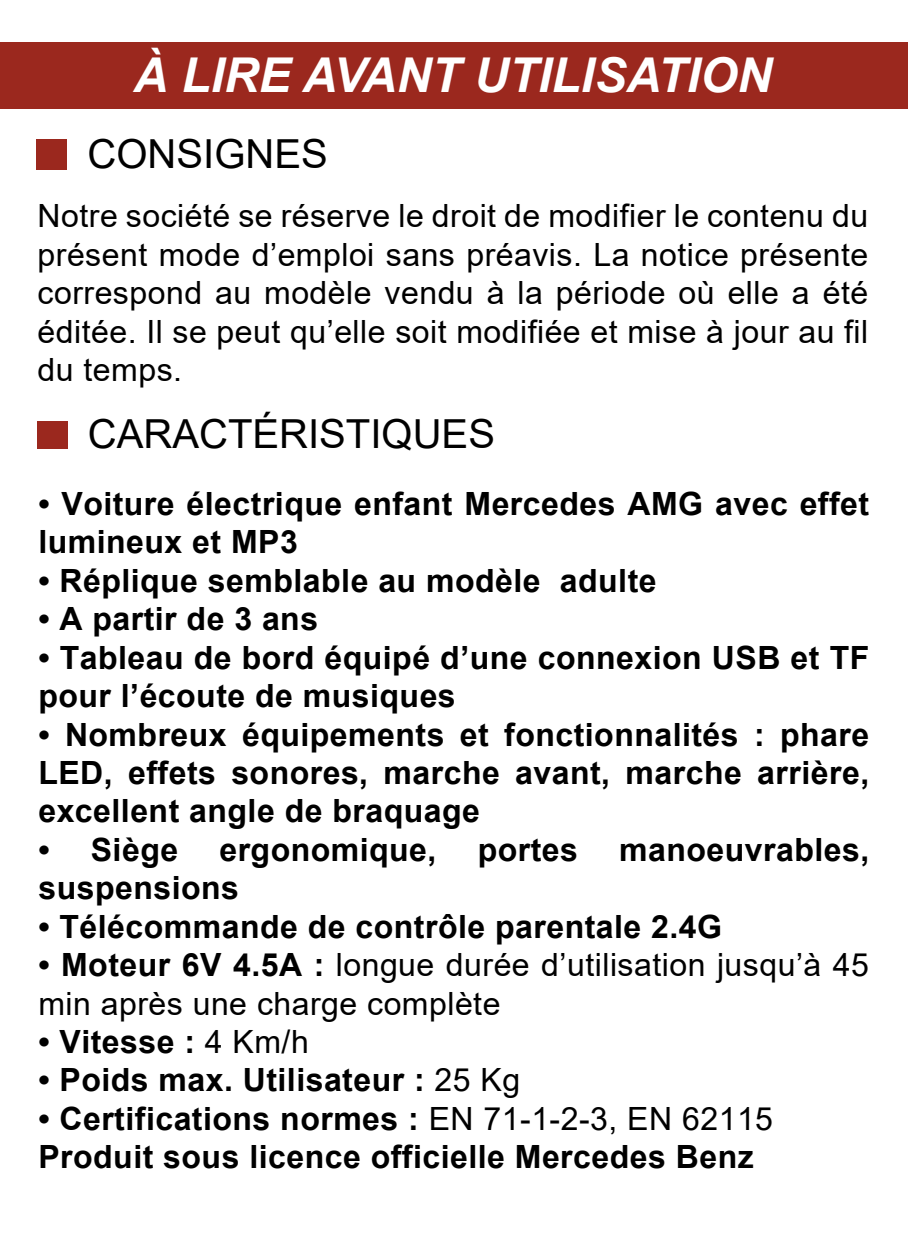
<style>
.page{position:relative;width:908px;height:1248px;background:#fff}
.page>*{position:absolute;margin:0;border:0;box-sizing:border-box;transform-origin:0 0}
.t1{font:italic 700 48px "Arial";color:#fff}
.t2{font:40px "Arial";color:#000}
.t3{font:700 32px/38.4px "Arial";letter-spacing:.015em;color:#000}
.t4{font:32px/38.4px "Arial";letter-spacing:.015em;color:#000;text-align:justify}
.s1{font-weight:700}
.s2{font-weight:400}
</style>
<div class="page">
<div style="left:0;top:43px;width:907px;height:66px;background:#9b281e"></div>
<div style="left:36px;top:139px;width:31px;height:30px;background:#9b281e"></div>
<div style="left:37px;top:421px;width:30px;height:28px;background:#9b281e"></div>
<h1 class="t1" style="left:133px;top:43px;width:640px">À LIRE AVANT UTILISATION</h1>
<p class="t2" style="left:87px;top:127px;width:242px">CONSIGNES</p>
<p class="t4" style="left:38px;top:196px;width:831px">Notre société se réserve le droit de modifier le contenu du présent mode d’emploi sans préavis. La notice présente correspond au modèle vendu à la période où elle a été éditée. Il se peut qu’elle soit modifiée et mise à jour au fil du temps.</p>
<p class="t2" style="left:88px;top:407px;width:408px">CARACTÉRISTIQUES</p>
<p class="t3" style="left:38px;top:485px;width:831px">• Voiture électrique enfant Mercedes AMG avec effet lumineux et MP3</p>
<p class="t3" style="left:38px;top:561px;width:619px">• Réplique semblable au modèle adulte</p>
<p class="t3" style="left:38px;top:600px;width:281px">• A partir de 3 ans</p>
<p class="t3" style="left:38px;top:638px;width:832px">• Tableau de bord équipé d’une connexion USB et TF pour l’écoute de musiques</p>
<p class="t3" style="left:38px;top:715px;width:832px;text-align:justify">• Nombreux équipements et fonctionnalités : phare LED, effets sonores, marche avant, marche arrière, excellent angle de braquage</p>
<p class="t3" style="left:38px;top:830px;width:141px">• Siège</p>
<p class="t3" style="left:219px;top:830px;width:218px">ergonomique,</p>
<p class="t3" style="left:477px;top:830px;width:102px">portes</p>
<p class="t3" style="left:619px;top:830px;width:251px">manoeuvrables,</p>
<p class="t3" style="left:38px;top:869px;width:202px">suspensions</p>
<p class="t3" style="left:38px;top:907px;width:685px">• Télécommande de contrôle parentale 2.4G</p>
<p class="t4" style="left:38px;top:945px;width:831px"><span class="s1">• Moteur 6V 4.5A :</span> longue durée d’utilisation jusqu’à 45 min après une charge complète</p>
<p class="t3" style="left:38px;top:1022px;width:272px">• Vitesse : <span class="s2">4 Km/h</span></p>
<p class="t3" style="left:38px;top:1061px;width:483px">• Poids max. Utilisateur : <span class="s2">25 Kg</span></p>
<p class="t3" style="left:38px;top:1099px;width:735px">• Certifications normes : <span class="s2">EN 71-1-2-3, EN 62115<br></span>Produit sous licence officielle Mercedes Benz</p>
</div>
